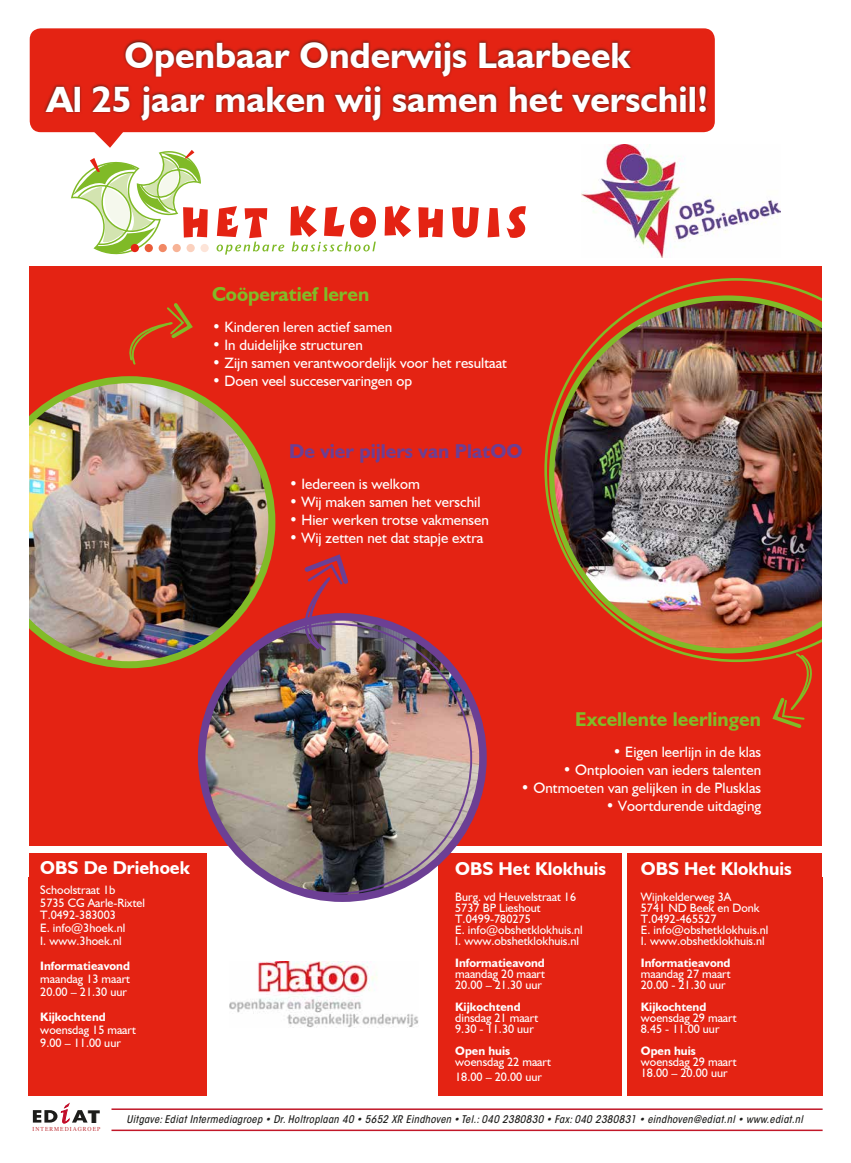
<style>
.page{position:relative;width:851px;height:1163px;background:#fff}
.page>*{position:absolute;margin:0;border:0;box-sizing:border-box;transform-origin:0 0}
.t1{font:700 36.6px/43.9px "Humanist 521 BT";color:#fff;text-align:center}
.t2{font:italic 24px "Lucida Calligraphy";color:#c10a27}
.t3{font:700 20px "Humanist 521 BT";color:#81bb27}
.t4{font:700 20px "Humanist 521 BT";color:#6c3f94}
.t5{font:700 18.5px "Humanist 521 BT";color:#fff}
.t6{font:15px "Humanist 521 BT";color:#fff}
.t7{font:12.2px/11px "Humanist 521 BT";color:#fff}
.t8{font:700 12.2px "Humanist 521 BT";color:#fff}
.t9{font:italic 500 condensed 10.5px "ITC Avant Garde Std";color:#1d1d1b}
.t10{font:6px "Times";letter-spacing:.175em;color:#be2b31;scale:.95 1}
.s1{font-family:"The Sans";font-weight:900;font-style:normal;font-size:18.7px;color:#1d1d1b}
</style>
<div class="page">
<div style="left:28px;top:266px;width:794px;height:580px;background:#e42313"></div>
<div style="left:438px;top:853px;width:184px;height:242px;background:#e42313"></div>
<div style="left:627px;top:853px;width:195px;height:242px;background:#e42313"></div>
<div style="left:28px;top:853px;width:179px;height:242px;background:#e42313"></div>
<hr style="left:111px;top:1129px;width:711px;height:1px;background:#c11728">
<hr style="left:111px;top:1108px;width:711px;height:1px;background:#c11728">
<svg style="left:33px;top:1102px;width:55px;height:21px"></svg>
<img style="left:581px;top:144px;width:199px;height:114px">
<img style="left:229px;top:961px;width:189px;height:65px">
<div style="left:30px;top:28px;width:684px;height:104px;background:#e42313;border-radius:11px"></div>
<div style="left:43px;top:39px;width:666px;height:83px;background:#1d1d1b;opacity:.75"></div>
<svg style="left:384px;top:205px;width:27px;height:32px"></svg>
<svg style="left:418px;top:207px;width:25px;height:30px"></svg>
<svg style="left:452px;top:207px;width:26px;height:30px"></svg>
<svg style="left:487px;top:208px;width:12px;height:29px"></svg>
<svg style="left:506px;top:206px;width:19px;height:32px"></svg>
<svg style="left:216px;top:206px;width:68px;height:48px"></svg>
<svg style="left:290px;top:205px;width:86px;height:46px"></svg>
<div style="left:200px;top:244px;width:9px;height:8px;background:#fdefe9;border-radius:50%"></div>
<svg style="left:71px;top:132px;width:137px;height:122px"></svg>
<img style="left:28px;top:376px;width:247px;height:292px">
<img style="left:544px;top:278px;width:278px;height:384px">
<img style="left:202px;top:616px;width:281px;height:282px;border-radius:141px">
<div style="left:198px;top:613px;width:288px;height:288px;border:8px solid #6c3f94;border-radius:50%"></div>
<svg style="left:129px;top:303px;width:64px;height:62px"></svg>
<svg style="left:284px;top:554px;width:68px;height:97px"></svg>
<svg style="left:769px;top:652px;width:53px;height:76px"></svg>
<h1 class="t1" style="left:46px;top:32px;width:664px">Openbaar Onderwijs Laarbeek<br>Al 25 jaar maken wij samen het verschil!</h1>
<h3 class="t3" style="left:212px;top:282px;width:159px">Coöperatief leren</h3>
<p class="t6" style="left:212px;top:317px;width:182px">• Kinderen leren actief samen</p>
<p class="t6" style="left:212px;top:335px;width:152px">• In duidelijke structuren</p>
<p class="t6" style="left:212px;top:353px;width:296px">• Zijn samen verantwoordelijk voor het resultaat</p>
<p class="t6" style="left:212px;top:371px;width:201px">• Doen veel succeservaringen op</p>
<h3 class="t4" style="left:289px;top:438px;width:235px">De vier pijlers van PlatOO</h3>
<p class="t6" style="left:289px;top:474px;width:132px">• Iedereen is welkom</p>
<p class="t6" style="left:289px;top:492px;width:193px">• Wij maken samen het verschil</p>
<p class="t6" style="left:289px;top:510px;width:201px">• Hier werken trotse vakmensen</p>
<p class="t6" style="left:289px;top:528px;width:196px">• Wij zetten net dat stapje extra</p>
<h3 class="t5" style="left:40px;top:856px;width:151px">OBS De Driehoek</h3>
<p class="t7" style="left:40px;top:882px;width:106px;line-height:12.8px">Schoolstraat 1b<br>5735 CG Aarle-Rixtel<br>T.0492-383003<br>E. info@3hoek.nl<br>I. www.3hoek.nl</p>
<p class="t8" style="left:40px;top:958px;width:91px">Informatieavond</p>
<p class="t7" style="left:40px;top:972px;width:91px;line-height:12.8px">maandag 13 maart<br>20.00 – 21.30 uur</p>
<p class="t8" style="left:40px;top:1009px;width:67px">Kijkochtend</p>
<p class="t7" style="left:40px;top:1023px;width:97px;line-height:12.8px">woensdag 15 maart<br>9.00 – 11.00 uur</p>
<h3 class="t3" style="left:575px;top:706px;width:187px">Excellente leerlingen</h3>
<p class="t6" style="left:612px;top:742px;width:150px">• Eigen leerlijn in de klas</p>
<p class="t6" style="left:562px;top:760px;width:200px">• Ontplooien van ieders talenten</p>
<p class="t6" style="left:521px;top:778px;width:241px">• Ontmoeten van gelijken in de Plusklas</p>
<p class="t6" style="left:605px;top:796px;width:157px">• Voortdurende uitdaging</p>
<h3 class="t5" style="left:455px;top:857px;width:152px">OBS Het Klokhuis</h3>
<p class="t7" style="left:455px;top:890px;width:129px">Burg. vd Heuvelstraat 16<br>5737 BP Lieshout<br>T.0499-780275<br>E. info@obshetklokhuis.nl<br>I. www.obshetklokhuis.nl</p>
<p class="t8" style="left:455px;top:955px;width:91px">Informatieavond</p>
<p class="t7" style="left:455px;top:967px;width:91px">maandag 20 maart<br>20.00 – 21.30 uur</p>
<p class="t8" style="left:455px;top:999px;width:67px">Kijkochtend</p>
<p class="t7" style="left:455px;top:1011px;width:85px">dinsdag 21 maart<br>9.30 - 11.30 uur</p>
<p class="t8" style="left:455px;top:1043px;width:56px">Open huis</p>
<p class="t7" style="left:455px;top:1054px;width:97px;line-height:14.6px">woensdag 22 maart<br>18.00 – 20.00 uur</p>
<h3 class="t5" style="left:640px;top:857px;width:152px">OBS Het Klokhuis</h3>
<p class="t7" style="left:640px;top:890px;width:129px">Wijnkelderweg 3A<br>5741 ND Beek en Donk<br>T.0492-465527<br>E. info@obshetklokhuis.nl<br>I. www.obshetklokhuis.nl</p>
<p class="t8" style="left:640px;top:955px;width:91px">Informatieavond</p>
<p class="t7" style="left:640px;top:967px;width:91px">maandag 27 maart<br>20.00 - 21.30 uur</p>
<p class="t8" style="left:640px;top:999px;width:67px">Kijkochtend</p>
<p class="t7" style="left:640px;top:1011px;width:97px">woensdag 29 maart<br>8.45 - 11.00 uur</p>
<p class="t8" style="left:640px;top:1043px;width:56px">Open huis</p>
<p class="t7" style="left:640px;top:1055px;width:97px">woensdag 29 maart<br>18.00 – 20.00 uur</p>
<h2 class="t2" style="left:59px;top:1099px;width:43px">i <span class="s1">T</span></h2>
<p class="t9" style="left:126px;top:1112px;width:680px">Uitgave:EdiatIntermediagroep • Dr.Holtroplaan 40 • 5652 XR Eindhoven • Tel.:040 2380830 • Fax:040 2380831 • eindhoven@ediat.nl• www.ediat.nl</p>
<p class="t10" style="left:33px;top:1124px;width:73px">INTERMEDIAGROEP</p>
</div>
